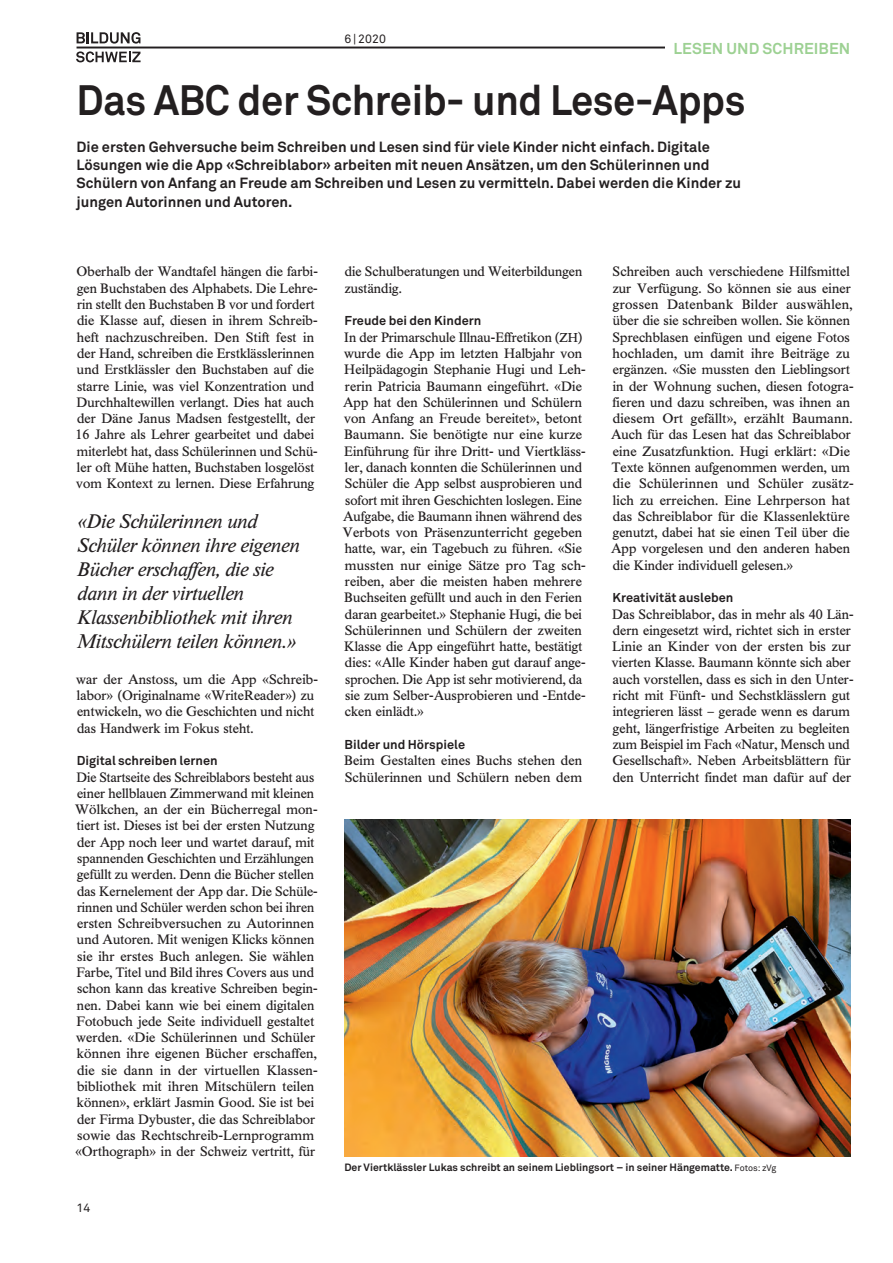
<style>
.page{position:relative;width:893px;height:1263px;background:#fff}
.page>*{position:absolute;margin:0;border:0;box-sizing:border-box;transform-origin:0 0}
.t1{font:700 42px "Akkurat Pro";letter-spacing:-.01em;color:#231f20;scale:.95 1}
.t2{font:italic 19.5px/24px "Times BQ";letter-spacing:.005em;color:#231f20}
.t3{font:700 15.6px "Akkurat Pro";letter-spacing:.005em;color:#9dd193}
.t4{font:700 14.7px/18.3px "Akkurat Pro";color:#231f20}
.t5{font:13.5px/16.4px "Times BQ";letter-spacing:.005em;color:#231f20}
.t6{font:700 12.75px "Akkurat Pro";color:#231f20}
.t7{font:12.15px "Akkurat Pro";letter-spacing:.01em;color:#231f20}
.t8{font:700 10.5px "Akkurat Pro";color:#231f20}
.s1{font-size:12.75px}
.s2{font-weight:400;font-size:9px}
</style>
<div class="page">
<hr style="left:77px;top:47px;width:773px;height:1px;background:#231f20">
<svg style="left:76px;top:51px;width:65px;height:11px"></svg>
<svg style="left:77px;top:32px;width:63px;height:12px"></svg>
<div style="left:665px;top:33px;width:194px;height:29px;background:#fff"></div>
<img style="left:344px;top:819px;width:506px;height:338px">
<p class="t7" style="left:344px;top:32px;width:43px">6 | 2020</p>
<h1 class="t1" style="left:77px;top:74px;width:706px">Das ABC der Schreib- und Lese-Apps</h1>
<p class="t4" style="left:77px;top:137px;width:666px">Die ersten Gehversuche beim Schreiben und Lesen sind für viele Kinder nicht einfach. Digitale Lösungen wie die App «Schreiblabor» arbeiten mit neuen Ansätzen, um den Schülerinnen und Schülern von Anfang an Freude am Schreiben und Lesen zu vermitteln. Dabei werden die Kinder zu jungen Autorinnen und Autoren.</p>
<p class="t3" style="left:674px;top:39px;width:178px">LESEN UND SCHREIBEN</p>
<p class="t5" style="left:75px;top:264px;width:244px">Oberhalb der Wandtafel hängen die farbi&shy;gen Buchstaben des Alphabets. Die Lehre&shy;rin stellt den Buchstaben B vor und fordert die Klasse auf, diesen in ihrem Schreib&shy;heft nachzuschreiben. Den Stift fest in der Hand, schreiben die Erstklässlerinnen und Erstklässler den Buchstaben auf die starre Linie, was viel Konzentration und Durchhaltewillen verlangt. Dies hat auch der Däne Janus Madsen festgestellt, der 16 Jahre als Lehrer gearbeitet und dabei miterlebt hat, dass Schülerinnen und Schü&shy;ler oft Mühe hatten, Buchstaben losgelöst vom Kontext zu lernen. Diese Erfahrung</p>
<h2 class="t2" style="left:77px;top:509px;width:224px">«Die Schülerinnen und<br>Schüler können ihre eigenen<br>Bücher erschaffen, die sie dann in der virtuellen<br>Klassenbibliothek mit ihren<br>Mitschülern teilen können.»</h2>
<p class="t5" style="left:76px;top:671px;width:243px">war der Anstoss, um die App «Schreib&shy;labor» (Originalname «WriteReader») zu entwickeln, wo die Geschichten und nicht das Handwerk im Fokus steht.</p>
<p class="t6" style="left:77px;top:753px;width:142px">Digital schreiben lernen</p>
<p class="t5" style="left:75px;top:769px;width:244px">Die Startseite des Schreiblabors besteht aus einer hellblauen Zimmerwand mit kleinen Wölkchen, an der ein Bücherregal mon&shy;tiert ist. Dieses ist bei der ersten Nutzung der App noch leer und wartet darauf, mit spannenden Geschichten und Erzählungen gefüllt zu werden. Denn die Bücher stellen das Kernelement der App dar. Die Schüle&shy;rinnen und Schüler werden schon bei ihren ersten Schreibversuchen zu Autorinnen und Autoren. Mit wenigen Klicks können sie ihr erstes Buch anlegen. Sie wählen Farbe, Titel und Bild ihres Covers aus und schon kann das kreative Schreiben begin&shy;nen. Dabei kann wie bei einem digitalen Fotobuch jede Seite individuell gestaltet werden. «Die Schülerinnen und Schüler können ihre eigenen Bücher erschaffen, die sie dann in der virtuellen Klassen&shy;bibliothek mit ihren Mitschülern teilen können», erklärt Jasmin Good. Sie ist bei der Firma Dybuster, die das Schreiblabor sowie das Rechtschreib-Lernprogramm «Orthograph» in der Schweiz vertritt, für</p>
<p class="t7" style="left:76px;top:1200px;width:15px">14</p>
<p class="t5" style="left:345px;top:264px;width:239px">die Schulberatungen und Weiterbildungen zuständig.</p>
<p class="t6" style="left:345px;top:313px;width:138px">Freude bei den Kindern</p>
<p class="t5" style="left:343px;top:329px;width:244px">In der Primarschule Illnau-Effretikon (<span class="s1">ZH</span>) wurde die App im letzten Halbjahr von Heilpädagogin Stephanie Hugi und Leh&shy;rerin Patricia Baumann eingeführt. «Die App hat den Schülerinnen und Schülern von Anfang an Freude bereitet», betont Baumann. Sie benötigte nur eine kurze Einführung für ihre Dritt- und Viertkläss&shy;ler, danach konnten die Schülerinnen und Schüler die App selbst ausprobieren und sofort mit ihren Geschichten loslegen. Eine Aufgabe, die Baumann ihnen während des Verbots von Präsenzunterricht gegeben hatte, war, ein Tagebuch zu führen. «Sie mussten nur einige Sätze pro Tag sch&shy;reiben, aber die meisten haben mehrere Buchseiten gefüllt und auch in den Ferien daran gearbeitet.» Stephanie Hugi, die bei Schülerinnen und Schülern der zweiten Klasse die App eingeführt hatte, bestätigt dies: «Alle Kinder haben gut darauf ange&shy;sprochen. Die App ist sehr motivierend, da sie zum Selber-Ausprobieren und -Entde&shy;cken einlädt.»</p>
<p class="t6" style="left:345px;top:737px;width:122px">Bilder und Hörspiele</p>
<p class="t5" style="left:344px;top:752px;width:239px">Beim Gestalten eines Buchs stehen den<br>Schülerinnen und Schülern neben dem</p>
<p class="t5" style="left:611px;top:264px;width:244px">Schreiben auch verschiedene Hilfsmittel zur Verfügung. So können sie aus einer grossen Datenbank Bilder auswählen, über die sie schreiben wollen. Sie können Sprechblasen einfügen und eigene Fotos hochladen, um damit ihre Beiträge zu ergänzen. «Sie mussten den Lieblingsort in der Wohnung suchen, diesen fotogra&shy;fieren und dazu schreiben, was ihnen an diesem Ort gefällt», erzählt Baumann.<br>Auch für das Lesen hat das Schreiblabor eine Zusatzfunktion. Hugi erklärt: «Die Texte können aufgenommen werden, um die Schülerinnen und Schüler zusätz&shy;lich zu erreichen. Eine Lehrperson hat das Schreiblabor für die Klassenlektüre genutzt, dabei hat sie einen Teil über die App vorgelesen und den anderen haben die Kinder individuell gelesen.»</p>
<p class="t6" style="left:612px;top:590px;width:122px">Kreativität ausleben</p>
<p class="t5" style="left:612px;top:606px;width:243px">Das Schreiblabor, das in mehr als 40 Län&shy;dern eingesetzt wird, richtet sich in erster Linie an Kinder von der ersten bis zur vierten Klasse. Baumann könnte sich aber auch vorstellen, dass es sich in den Unter&shy;richt mit Fünft- und Sechstklässlern gut integrieren lässt – gerade wenn es darum geht, längerfristige Arbeiten zu begleiten zum Beispiel im Fach «Natur, Mensch und Gesellschaft». Neben Arbeitsblättern für den Unterricht findet man dafür auf der</p>
<p class="t8" style="left:344px;top:1160px;width:433px">Der Viertklässler Lukas schreibt an seinem Lieblingsort – in seiner Hängematte. <span class="s2">Fotos: zVg</span></p>
</div>
